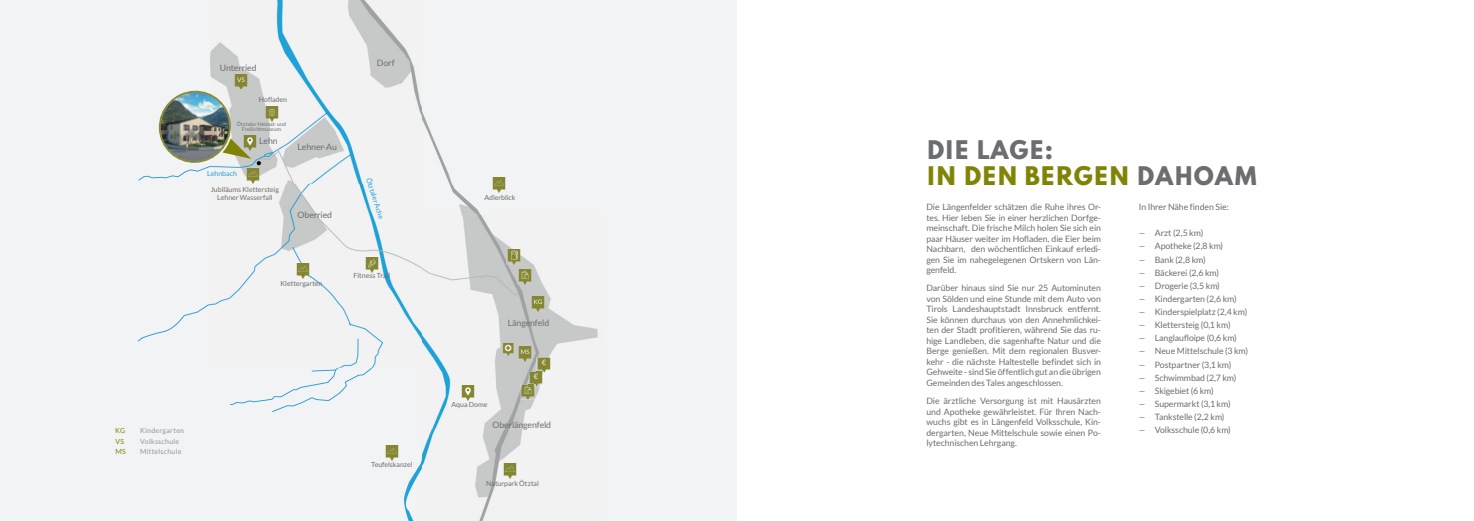
<style>
.page{position:relative;width:1474px;height:521px;background:#fff}
.page>*{position:absolute;margin:0;border:0;box-sizing:border-box;transform-origin:0 0}
.t1{font:800 22.75px/26.2px "Spartan";letter-spacing:.01em;color:#6c6d70}
.t2{font:8.75px/10.5px "Lato";letter-spacing:-.01em;color:#6c6d70;text-align:justify}
.t3{font:7px/7.9px "Lato";letter-spacing:-.005em;color:#6c6d70;text-align:center}
.t4{font:7px "Lato";letter-spacing:.035em;color:#939598}
.t5{font:7px "Lato";color:#25a0d7}
.t6{font:7px "Lato";color:#7f8405}
.t7{font:5.25px/5.2px "Lato";letter-spacing:.005em;color:#6c6d70;text-align:center}
.s1{color:#7f8405}
.s2{font-size:7.88px}
</style>
<div class="page">
<div style="left:603px;top:0;width:134px;height:521px;background:#f2f3f4"></div>
<img style="left:0;top:0;width:603px;height:521px">
<svg style="left:502px;top:343px;width:12px;height:13px"></svg>
<img style="left:234px;top:74px;width:15px;height:15px">
<img style="left:460px;top:385px;width:15px;height:15px">
<img style="left:502px;top:464px;width:15px;height:15px">
<img style="left:296px;top:263px;width:14px;height:15px">
<img style="left:365px;top:257px;width:15px;height:15px">
<img style="left:264px;top:106px;width:15px;height:15px">
<img style="left:506px;top:249px;width:15px;height:15px">
<img style="left:491px;top:178px;width:15px;height:15px">
<img style="left:384px;top:445px;width:15px;height:15px">
<img style="left:517px;top:269px;width:15px;height:15px">
<img style="left:529px;top:372px;width:15px;height:14px">
<img style="left:536px;top:357px;width:15px;height:15px">
<img style="left:520px;top:385px;width:15px;height:14px">
<img style="left:517px;top:347px;width:15px;height:14px">
<img style="left:530px;top:297px;width:15px;height:15px">
<img style="left:251px;top:135px;width:6px;height:15px">
<img style="left:245px;top:169px;width:15px;height:14px">
<svg style="left:158px;top:90px;width:93px;height:74px"></svg>
<img style="left:161px;top:93px;width:68px;height:68px">
<p class="t2" style="left:220px;top:62px;width:38px">Unterried</p>
<p class="t3" style="left:259px;top:96px;width:30px">Hofladen</p>
<p class="t7" style="left:237px;top:121px;width:51px">Ötztaler Heimat- und<br>Freilichtmuseum</p>
<p class="t5" style="left:207px;top:169px;width:31px">Lehnbach</p>
<p class="t2" style="left:259px;top:136px;width:20px">Lehn</p>
<p class="t3" style="left:211px;top:185px;width:70px">Jubiläums Klettersteig<br>Lehner Wasserfall</p>
<p class="t2" style="left:297px;top:141px;width:41px">Lehner-Au</p>
<p class="t2" style="left:297px;top:209px;width:36px">Oberried</p>
<p class="t2" style="left:377px;top:57px;width:20px">Dorf</p>
<p class="t5" style="left:372px;top:176px;width:44px;rotate:72deg">Ötztaler Ache</p>
<p class="t3" style="left:280px;top:280px;width:43px">Klettergarten</p>
<p class="t3" style="left:353px;top:272px;width:38px">Fitness Trail</p>
<p class="t6" style="left:115px;top:427px;width:11px">KG</p>
<p class="t4" style="left:140px;top:427px;width:46px">Kindergarten</p>
<p class="t6" style="left:115px;top:437px;width:10px">VS</p>
<p class="t4" style="left:140px;top:437px;width:41px">Volksschule</p>
<p class="t6" style="left:115px;top:448px;width:12px">MS</p>
<p class="t4" style="left:140px;top:448px;width:43px">Mittelschule</p>
<p class="t3" style="left:371px;top:461px;width:43px">Teufelskanzel</p>
<p class="t3" style="left:484px;top:193px;width:33px">Adlerblick</p>
<p class="t2" style="left:507px;top:317px;width:43px">Längenfeld</p>
<p class="t3" style="left:451px;top:400px;width:37px">Aqua Dome</p>
<p class="t2" style="left:492px;top:419px;width:60px">Oberlängenfeld</p>
<p class="t3" style="left:486px;top:479px;width:54px">Naturpark Ötztal</p>
<h1 class="t1" style="left:926px;top:136px;width:333px">DIE LAGE:<br><span class="s1">IN DEN BERGEN</span> DAHOAM</h1>
<p class="t2" style="left:926px;top:202px;width:176px">Die Längenfelder schätzen die Ruhe ihres Or&shy;tes. Hier leben Sie in einer herzlichen Dorfge&shy;meinschaft. Die frische Milch holen Sie sich ein paar Häuser weiter im Hofladen, die Eier beim Nachbarn, den wöchentlichen Einkauf erledi&shy;gen Sie im nahegelegenen Ortskern von Län&shy;genfeld.</p>
<p class="t2" style="left:926px;top:283px;width:176px">Darüber hinaus sind Sie nur 25 Autominuten von Sölden und eine Stunde mit dem Auto von Tirols Landeshauptstadt Innsbruck entfernt.<br>Sie können durchaus von den Annehmlichkei&shy;ten der Stadt profitieren, während Sie das ru&shy;hige Landleben, die sagenhafte Natur und die Berge genießen. Mit dem regionalen Busver&shy;kehr - die nächste Haltestelle befindet sich in Gehweite - sind Sie öffentlich gut an die übrigen Gemeinden des Tales angeschlossen.</p>
<p class="t2" style="left:926px;top:396px;width:176px">Die ärztliche Versorgung ist mit Hausärzten und Apotheke gewährleistet. Für Ihren Nach&shy;wuchs gibt es in Längenfeld Volksschule, Kin&shy;dergarten, Neue Mittelschule sowie einen Po&shy;lytechnischen Lehrgang.</p>
<p class="t2" style="left:1138px;top:202px;width:91px">In Ihrer Nähe finden Sie:</p>
<p class="t2" style="left:1138px;top:228px;width:66px"><span class="s2">—</span> Arzt (2,5 km)</p>
<p class="t2" style="left:1138px;top:241px;width:86px"><span class="s2">—</span> Apotheke (2,8 km)</p>
<p class="t2" style="left:1138px;top:254px;width:68px"><span class="s2">—</span> Bank (2,8 km)</p>
<p class="t2" style="left:1138px;top:267px;width:82px"><span class="s2">—</span> Bäckerei (2,6 km)</p>
<p class="t2" style="left:1138px;top:280px;width:82px"><span class="s2">—</span> Drogerie (3,5 km)</p>
<p class="t2" style="left:1138px;top:293px;width:99px"><span class="s2">—</span> Kindergarten (2,6 km)</p>
<p class="t2" style="left:1138px;top:307px;width:110px"><span class="s2">—</span> Kinderspielplatz (2,4 km)</p>
<p class="t2" style="left:1138px;top:320px;width:93px"><span class="s2">—</span> Klettersteig (0,1 km)</p>
<p class="t2" style="left:1138px;top:333px;width:99px"><span class="s2">—</span> Langlaufloipe (0,6 km)</p>
<p class="t2" style="left:1138px;top:346px;width:111px"><span class="s2">—</span> Neue Mittelschule (3 km)</p>
<p class="t2" style="left:1138px;top:359px;width:94px"><span class="s2">—</span> Postpartner (3,1 km)</p>
<p class="t2" style="left:1138px;top:372px;width:99px"><span class="s2">—</span> Schwimmbad (2,7 km)</p>
<p class="t2" style="left:1138px;top:385px;width:76px"><span class="s2">—</span> Skigebiet (6 km)</p>
<p class="t2" style="left:1138px;top:398px;width:93px"><span class="s2">—</span> Supermarkt (3,1 km)</p>
<p class="t2" style="left:1138px;top:412px;width:87px"><span class="s2">—</span> Tankstelle (2,2 km)</p>
<p class="t2" style="left:1138px;top:425px;width:93px"><span class="s2">—</span> Volksschule (0,6 km)</p>
</div>
